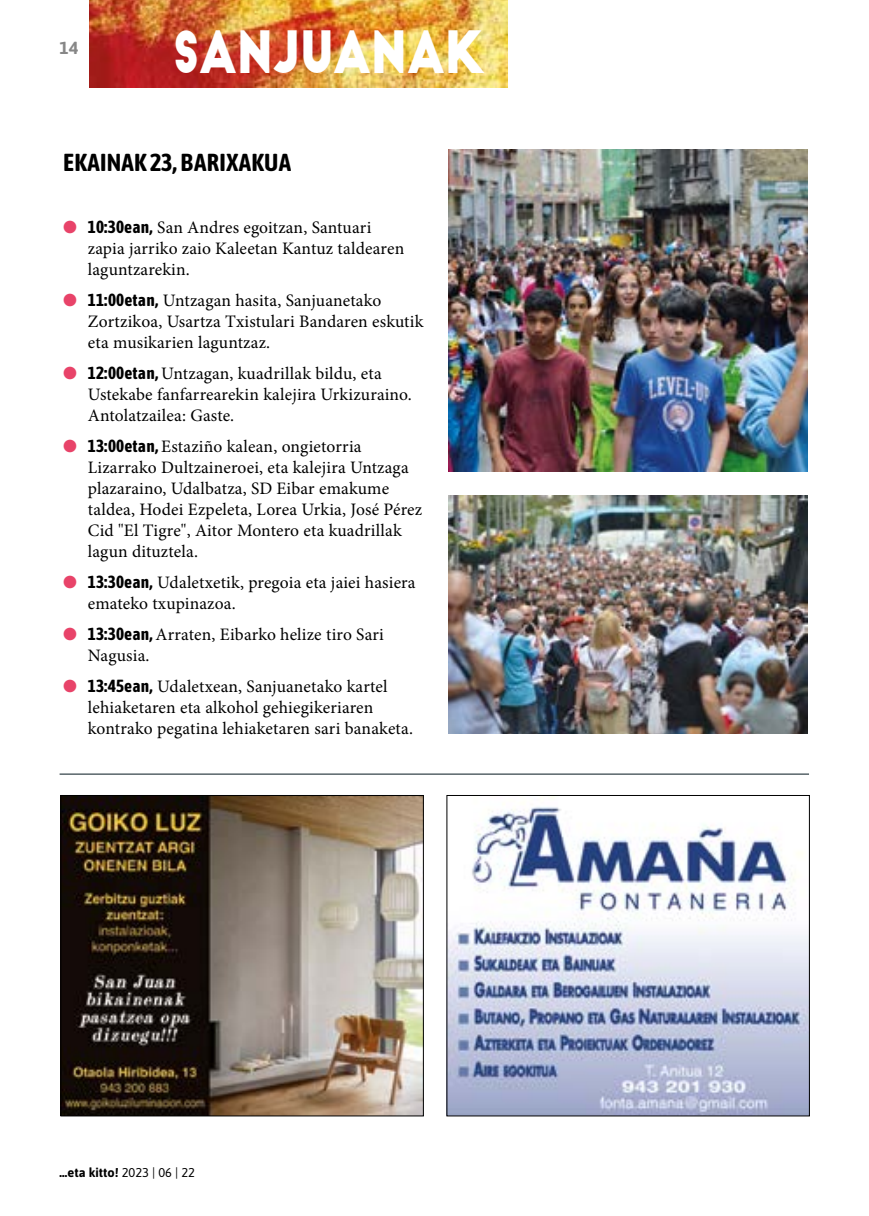
<style>
.page{position:relative;width:869px;height:1216px;background:#fff}
.page>*{position:absolute;margin:0;border:0;box-sizing:border-box;transform-origin:0 0}
.t1{font:56.88px "Big John";color:#fff;scale:.8 1}
.t2{font:700 24.5px "Asap Condensed";letter-spacing:.01em;color:#000}
.t3{font:17.5px/21px "Minion Pro";letter-spacing:.01em;color:#000}
.t4{font:700 17.5px "Asap";color:#878787}
.t5{font:700 12.78px "Asap";color:#000}
.s1{color:#e84369}
.s2{font-family:"Asap Condensed";font-weight:700}
.s3{font-weight:400}
</style>
<div class="page">
<img style="left:89px;top:0;width:418px;height:87px">
<img style="left:448px;top:149px;width:359px;height:322px">
<img style="left:448px;top:495px;width:359px;height:238px">
<img style="left:62px;top:797px;width:359px;height:317px">
<div style="left:60px;top:795px;width:363px;height:321px;border:1px solid #000"></div>
<img style="left:448px;top:797px;width:359px;height:317px">
<hr style="left:60px;top:773px;width:748px;height:1px;background:#04171f">
<p class="t4" style="left:60px;top:36px;width:20px">14</p>
<h1 class="t1" style="left:173px;top:27px;width:390px">SANJUANAK</h1>
<h2 class="t2" style="left:63px;top:146px;width:229px">EKAINAK 23, BARIXAKUA</h2>
<p class="t3" style="left:88px;top:217px;width:318px;text-indent:-25px"><span class="s1">●</span> <span class="s2">10:30ean,</span> San Andres egoitzan, Santuari zapia jarriko zaio Kaleetan Kantuz taldearen laguntzarekin.</p>
<p class="t3" style="left:88px;top:290px;width:337px;text-indent:-25px"><span class="s1">●</span> <span class="s2">11:00etan,</span> Untzagan hasita, Sanjuanetako<br>Zortzikoa, Usartza Txistulari Bandaren eskutik eta musikarien laguntzaz.</p>
<p class="t3" style="left:88px;top:363px;width:325px;text-indent:-25px"><span class="s1">●</span> <span class="s2">12:00etan,</span> Untzagan, kuadrillak bildu, eta<br>Ustekabe fanfarrearekin kalejira Urkizuraino.<br>Antolatzailea: Gaste.</p>
<p class="t3" style="left:88px;top:436px;width:336px;text-indent:-25px"><span class="s1">●</span> <span class="s2">13:00etan,</span> Estaziño kalean, ongietorria Lizarrako Dultzaineroei, eta kalejira Untzaga plazaraino, Udalbatza, SD Eibar emakume taldea, Hodei Ezpeleta, Lorea Urkia, José Pérez Cid "El Tigre", Aitor Montero eta kuadrillak lagun dituztela.</p>
<p class="t3" style="left:88px;top:572px;width:329px;text-indent:-25px"><span class="s1">●</span> <span class="s2">13:30ean,</span> Udaletxetik, pregoia eta jaiei hasiera emateko txupinazoa.</p>
<p class="t3" style="left:88px;top:623px;width:297px;text-indent:-25px"><span class="s1">●</span> <span class="s2">13:30ean,</span> Arraten, Eibarko helize tiro Sari<br>Nagusia.</p>
<p class="t3" style="left:88px;top:675px;width:326px;text-indent:-25px"><span class="s1">●</span> <span class="s2">13:45ean,</span> Udaletxean, Sanjuanetako kartel lehiaketaren eta alkohol gehiegikeriaren kontrako pegatina lehiaketaren sari banaketa.</p>
<p class="t5" style="left:60px;top:1162px;width:137px">…eta kitto! <span class="s3">2023 | 06 | 22</span></p>
</div>
